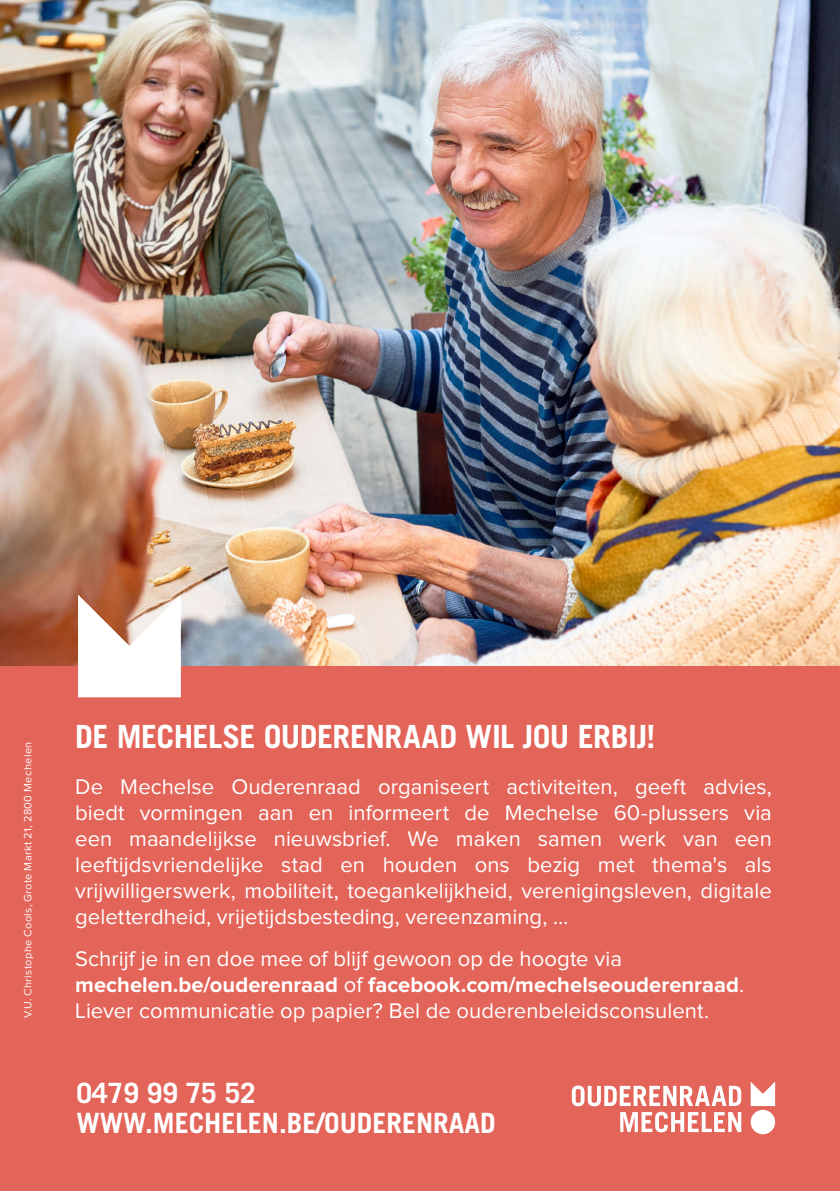
<style>
.page{position:relative;width:840px;height:1191px;background:#fff}
.page>*{position:absolute;margin:0;border:0;box-sizing:border-box;transform-origin:0 0}
.t1{font:700 32px "Trade Gothic LT Std";letter-spacing:-.02em;color:#fff}
.t2{font:700 28px/30px "Trade Gothic";color:#fff}
.t3{font:22px/26px "Proxima Nova";letter-spacing:.005em;color:#fff;text-align:justify}
.t4{font:11px "Proxima Nova";letter-spacing:.03em;color:#fff}
.s1{font-weight:700}
</style>
<div class="page">
<img style="left:0;top:0;width:839px;height:666px">
<div style="left:0;top:666px;width:839px;height:525px;background:#e36459"></div>
<svg style="left:78px;top:594px;width:103px;height:103px"></svg>
<svg style="left:750px;top:1081px;width:24px;height:25px"></svg>
<div style="left:750px;top:1109px;width:24px;height:25px;background:#fff;border-radius:50%"></div>
<svg style="left:571px;top:1085px;width:169px;height:47px"></svg>
<p class="t4" style="left:23px;top:1018px;width:278px;rotate:-90deg">V.U. Christophe Cools, Grote Markt 21, 2800 Mechelen</p>
<h1 class="t1" style="left:75px;top:717px;width:581px">DE MECHELSE OUDERENRAAD WIL JOU ERBIJ!</h1>
<p class="t3" style="left:75px;top:774px;width:697px">De Mechelse Ouderenraad organiseert activiteiten, geeft advies, biedt vormingen aan en informeert de Mechelse 60-plussers via een maandelijkse nieuwsbrief. We maken samen werk van een leeftijdsvriendelijke stad en houden ons bezig met thema's als vrijwilligerswerk, mobiliteit, toegankelijkheid, verenigingsleven, digitale geletterdheid, vrijetijdsbesteding, vereenzaming, …</p>
<p class="t3" style="left:75px;top:946px;width:670px;text-align:left">Schrijf je in en doe mee of blijf gewoon op de hoogte via <span class="s1">mechelen.be/ouderenraad</span> of <span class="s1">facebook.com/mechelseouderenraad</span>.<br>Liever communicatie op papier? Bel de ouderenbeleidsconsulent.</p>
<p class="t2" style="left:77px;top:1078px;width:420px">0479 99 75 52<br>WWW.MECHELEN.BE/OUDERENRAAD</p>
</div>
